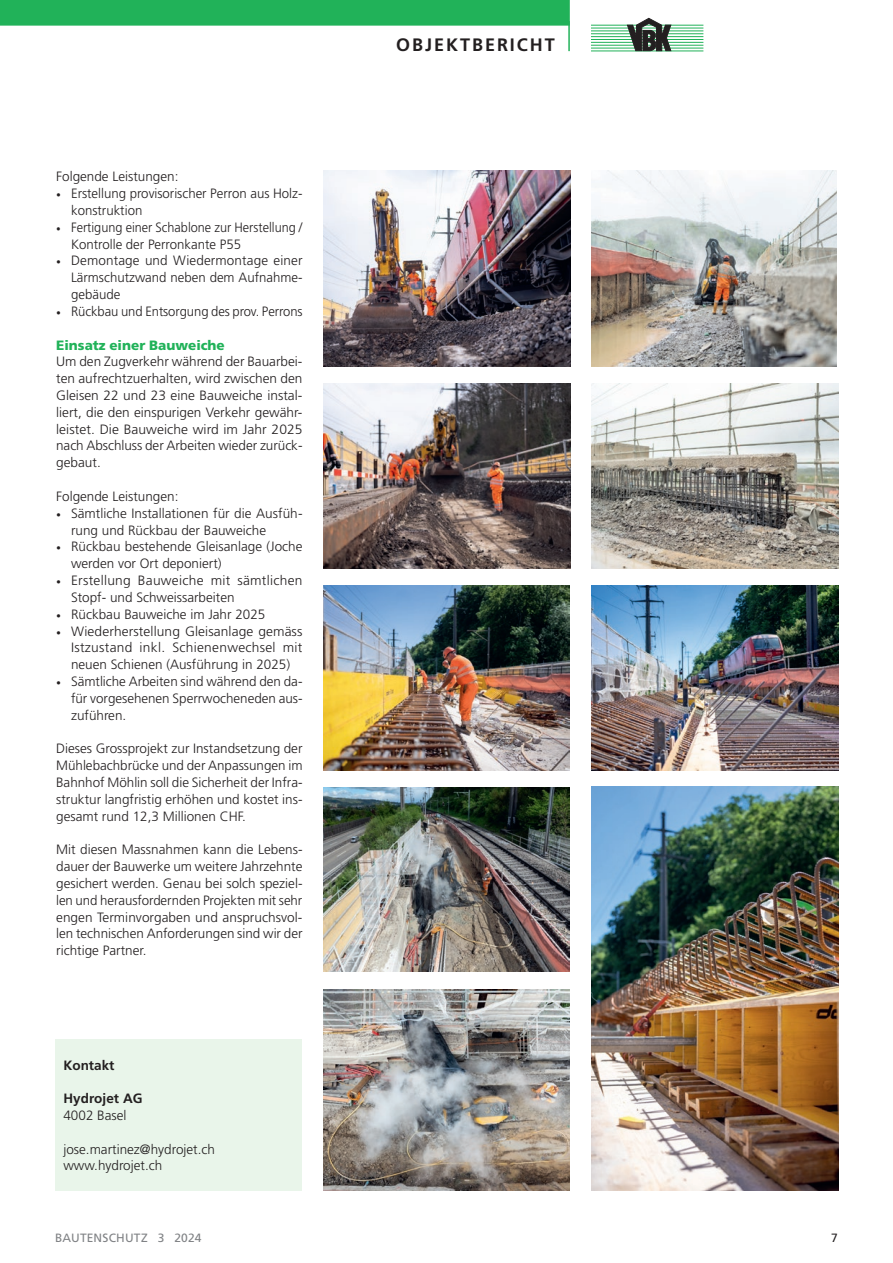
<style>
.page{position:relative;width:893px;height:1263px;background:#fff}
.page>*{position:absolute;margin:0;border:0;box-sizing:border-box;transform-origin:0 0}
.t1{font:700 18px "Frutiger LT Std";letter-spacing:.11em;color:#231f20}
.t2{font:300 13.5px/16.8px "Frutiger LT Std";color:#231f20;text-align:justify}
.t3{font:300 13.5px "Frutiger LT Std";letter-spacing:.02em;color:#231f20}
.t4{font:300 13.5px "Frutiger LT Std";color:#231f20;scale:.94 1}
.t5{font:900 13.5px "Frutiger LT Std";color:#21b259}
.t6{font:700 13.5px "Frutiger LT Std";letter-spacing:.005em;color:#231f20}
.t7{font:12px "Frutiger LT Std";letter-spacing:.015em;color:#808285}
.t8{font:12px "Frutiger LT Std";color:#231f20}
.s1{font-weight:900}
</style>
<div class="page">
<hr style="left:591px;top:25px;width:112px;height:1px;background:#21b259">
<hr style="left:591px;top:28px;width:112px;height:1px;background:#21b259">
<hr style="left:591px;top:31px;width:112px;height:1px;background:#21b259">
<hr style="left:591px;top:34px;width:112px;height:1px;background:#21b259">
<hr style="left:591px;top:36px;width:112px;height:1px;background:#21b259">
<hr style="left:591px;top:51px;width:112px;height:1px;background:#21b259">
<hr style="left:591px;top:39px;width:112px;height:1px;background:#21b259">
<hr style="left:591px;top:42px;width:112px;height:1px;background:#21b259">
<hr style="left:591px;top:45px;width:112px;height:1px;background:#21b259">
<hr style="left:591px;top:48px;width:112px;height:1px;background:#21b259">
<svg style="left:627px;top:18px;width:44px;height:33px"></svg>
<div style="left:0;top:0;width:570px;height:26px;background:#21b259"></div>
<hr style="left:568px;top:21px;width:2px;height:30px;background:#21b259">
<div style="left:55px;top:1039px;width:247px;height:152px;background:#e9f5ea"></div>
<img style="left:323px;top:383px;width:247px;height:185px">
<img style="left:591px;top:170px;width:246px;height:196px">
<img style="left:591px;top:383px;width:247px;height:185px">
<img style="left:323px;top:787px;width:247px;height:185px">
<img style="left:323px;top:989px;width:247px;height:202px">
<img style="left:323px;top:585px;width:247px;height:185px">
<img style="left:591px;top:585px;width:247px;height:185px">
<img style="left:591px;top:787px;width:247px;height:404px">
<img style="left:324px;top:170px;width:246px;height:196px">
<p class="t2" style="left:56px;top:168px;width:124px">Folgende Leistungen:</p>
<p class="t2" style="left:56px;top:185px;width:248px"><span class="s1">·</span> Erstellung provisorischer Perron aus Holz-</p>
<p class="t2" style="left:71px;top:202px;width:73px">konstruktion</p>
<p class="t4" style="left:56px;top:219px;width:264px"><span class="s1">·</span> Fertigung einer Schablone zur Herstellung /</p>
<p class="t2" style="left:71px;top:236px;width:172px">Kontrolle der Perronkante P55</p>
<p class="t2" style="left:56px;top:253px;width:248px"><span class="s1">·</span> Demontage und Wiedermontage einer</p>
<p class="t2" style="left:71px;top:269px;width:233px">Lärmschutzwand neben dem Aufnahme-</p>
<p class="t2" style="left:71px;top:286px;width:51px">gebäude</p>
<p class="t2" style="left:56px;top:303px;width:248px"><span class="s1">·</span> Rückbau und Entsorgung des prov. Perrons</p>
<p class="t5" style="left:56px;top:337px;width:170px">Einsatz einer Bauweiche</p>
<p class="t2" style="left:56px;top:353px;width:248px">Um den Zugverkehr während der Bauarbei&shy;ten aufrechtzuerhalten, wird zwischen den Gleisen 22 und 23 eine Bauweiche instal&shy;liert, die den einspurigen Verkehr gewähr&shy;leistet. Die Bauweiche wird im Jahr 2025 nach Abschluss der Arbeiten wieder zurück&shy;gebaut.</p>
<p class="t2" style="left:56px;top:488px;width:124px">Folgende Leistungen:</p>
<p class="t2" style="left:56px;top:505px;width:248px"><span class="s1">·</span> Sämtliche Installationen für die Ausfüh-</p>
<p class="t2" style="left:71px;top:522px;width:197px">rung und Rückbau der Bauweiche</p>
<p class="t2" style="left:56px;top:538px;width:248px"><span class="s1">·</span> Rückbau bestehende Gleisanlage (Joche</p>
<p class="t2" style="left:71px;top:555px;width:152px">werden vor Ort deponiert)</p>
<p class="t3" style="left:56px;top:573px;width:248px"><span class="s1">·</span> Erstellung Bauweiche mit sämtlichen</p>
<p class="t2" style="left:71px;top:589px;width:165px">Stopf- und Schweissarbeiten</p>
<p class="t2" style="left:56px;top:606px;width:211px"><span class="s1">·</span> Rückbau Bauweiche im Jahr 2025</p>
<p class="t2" style="left:56px;top:623px;width:248px"><span class="s1">·</span> Wiederherstellung Gleisanlage gemäss</p>
<p class="t3" style="left:71px;top:640px;width:233px">Istzustand inkl. Schienenwechsel mit</p>
<p class="t2" style="left:71px;top:656px;width:221px">neuen Schienen (Ausführung in 2025)</p>
<p class="t2" style="left:56px;top:673px;width:248px"><span class="s1">·</span> Sämtliche Arbeiten sind während den da-</p>
<p class="t2" style="left:71px;top:690px;width:233px">für vorgesehenen Sperrwocheneden aus-</p>
<p class="t2" style="left:71px;top:707px;width:57px">zuführen.</p>
<p class="t2" style="left:56px;top:740px;width:248px">Dieses Grossprojekt zur Instandsetzung der Mühlebachbrücke und der Anpassungen im Bahnhof Möhlin soll die Sicherheit der Infra&shy;struktur langfristig erhöhen und kostet ins&shy;gesamt rund 12,3 Millionen CHF.</p>
<p class="t2" style="left:56px;top:841px;width:248px">Mit diesen Massnahmen kann die Lebens&shy;dauer der Bauwerke um weitere Jahrzehnte gesichert werden. Genau bei solch speziel&shy;len und herausfordernden Projekten mit sehr engen Terminvorgaben und anspruchsvol&shy;len technischen Anforderungen sind wir der richtige Partner.</p>
<p class="t6" style="left:63px;top:1057px;width:53px">Kontakt</p>
<p class="t6" style="left:63px;top:1090px;width:81px">Hydrojet AG</p>
<p class="t2" style="left:63px;top:1107px;width:65px">4002 Basel</p>
<p class="t2" style="left:63px;top:1141px;width:153px">jose.martinez@hydrojet.ch www.hydrojet.ch</p>
<h1 class="t1" style="left:396px;top:34px;width:160px">OBJEKTBERICHT</h1>
<p class="t7" style="left:55px;top:1231px;width:148px">BAUTENSCHUTZ 3 2024</p>
<p class="t8" style="left:831px;top:1231px;width:8px">7</p>
</div>
